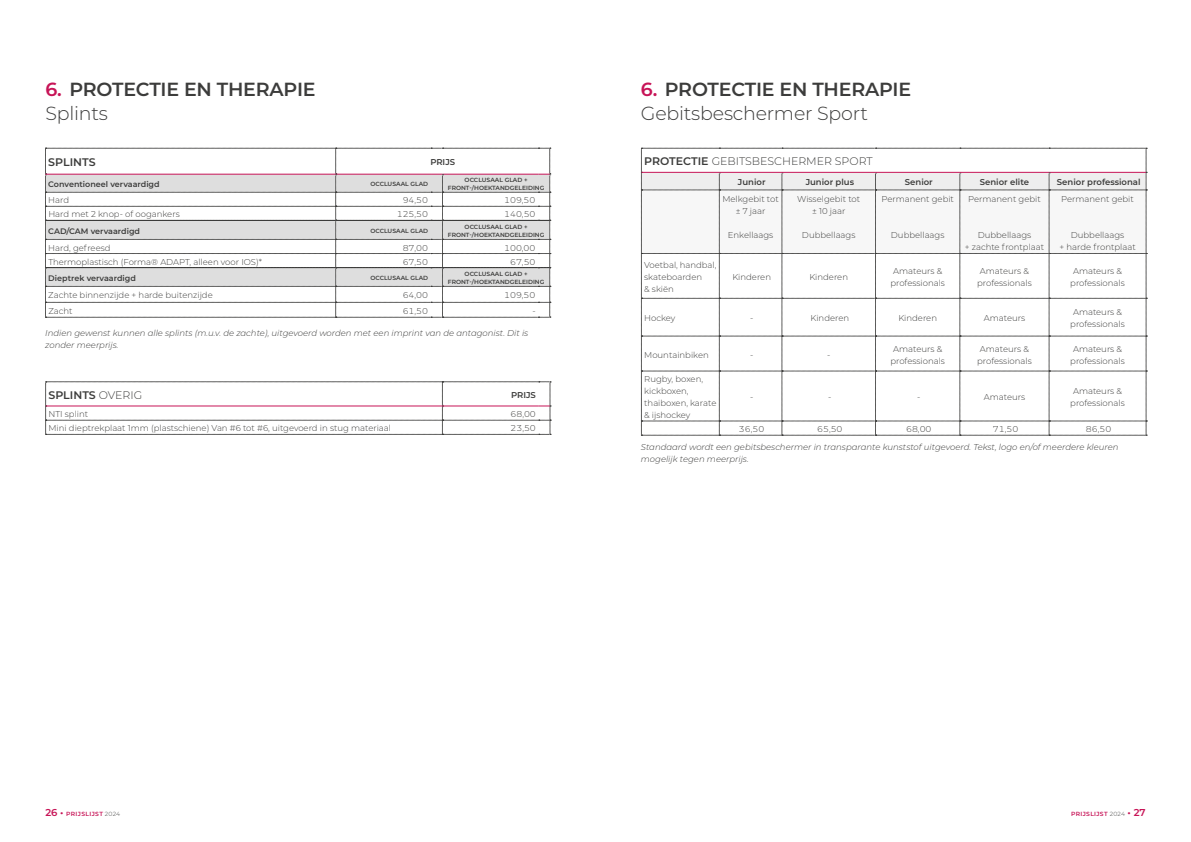
<style>
.page{position:relative;width:1191px;height:842px;background:#fff}
.page>*{position:absolute;margin:0;border:0;box-sizing:border-box;transform-origin:0 0}
.t1{font:300 19px/24px "Montserrat";letter-spacing:-.01em;color:#3c3c3b}
.t2{font:600 19px/24px "Montserrat";letter-spacing:-.01em;color:#3c3c3b}
.t3{font:300 11px "Montserrat";color:#3c3c3b}
.t4{font:600 11px "Montserrat";color:#3c3c3b}
.t5{font:300 8.5px/11.9px "Montserrat";color:#3c3c3b;text-align:center}
.t6{font:italic 300 8.5px/11.9px "Montserrat";color:#3c3c3b}
.t7{font:600 8.5px "Montserrat";color:#3c3c3b}
.t8{font:600 8px "Montserrat";color:#3c3c3b}
.t9{font:600 6px/8px "Montserrat";color:#3c3c3b;text-align:center}
.t10{font:600 6px "Montserrat";letter-spacing:.055em;color:#c71457}
.s1{color:#c71457}
.s2{font-weight:300}
.s3{font-weight:600;color:#c71457}
.s4{font-weight:600}
.s5{font-size:10px}
.s6{font-weight:300;color:#3c3c3b}
</style>
<div class="page">
<svg style="left:45px;top:148px;width:506px;height:170px"></svg>
<svg style="left:46px;top:382px;width:505px;height:53px"></svg>
<hr style="left:46px;top:405px;width:396px;height:1px;background:#c71457">
<hr style="left:442px;top:405px;width:97px;height:1px;background:#c71457">
<svg style="left:641px;top:148px;width:506px;height:288px"></svg>
<h1 class="t2" style="left:45px;top:76px;width:272px"><span class="s1">6.</span> PROTECTIE EN THERAPIE<br><span class="s2">Splints</span></h1>
<p class="t4" style="left:48px;top:155px;width:49px">SPLINTS</p>
<p class="t7" style="left:430px;top:156px;width:26px">PRIJS</p>
<p class="t8" style="left:48px;top:179px;width:113px">Conventioneel vervaardigd</p>
<p class="t9" style="left:370px;top:180px;width:59px">OCCLUSAAL GLAD</p>
<p class="t9" style="left:448px;top:176px;width:98px">OCCLUSAAL GLAD +<br>FRONT-/HOEKTANDGELEIDING</p>
<p class="t5" style="left:48px;top:194px;width:22px">Hard</p>
<p class="t5" style="left:403px;top:194px;width:27px">94,50</p>
<p class="t5" style="left:504px;top:194px;width:33px">109,50</p>
<p class="t5" style="left:48px;top:208px;width:133px">Hard met 2 knop- of oogankers</p>
<p class="t5" style="left:397px;top:208px;width:33px">125,50</p>
<p class="t5" style="left:504px;top:208px;width:33px">140,50</p>
<p class="t8" style="left:48px;top:225px;width:93px">CAD/CAM vervaardigd</p>
<p class="t9" style="left:370px;top:226px;width:59px">OCCLUSAAL GLAD</p>
<p class="t9" style="left:448px;top:222px;width:98px">OCCLUSAAL GLAD +<br>FRONT-/HOEKTANDGELEIDING</p>
<p class="t5" style="left:48px;top:241px;width:64px">Hard, gefreesd</p>
<p class="t5" style="left:403px;top:241px;width:27px">87,00</p>
<p class="t5" style="left:504px;top:241px;width:33px">100,00</p>
<p class="t5" style="left:48px;top:255px;width:215px">Thermoplastisch (Forma® ADAPT, alleen voor IOS)*</p>
<p class="t5" style="left:403px;top:255px;width:27px">67,50</p>
<p class="t5" style="left:510px;top:255px;width:27px">67,50</p>
<p class="t8" style="left:48px;top:272px;width:89px">Dieptrek vervaardigd</p>
<p class="t9" style="left:370px;top:274px;width:59px">OCCLUSAAL GLAD</p>
<p class="t9" style="left:448px;top:269px;width:98px">OCCLUSAAL GLAD +<br>FRONT-/HOEKTANDGELEIDING</p>
<p class="t5" style="left:48px;top:289px;width:166px">Zachte binnenzijde + harde buitenzijde</p>
<p class="t5" style="left:403px;top:289px;width:27px">64,00</p>
<p class="t5" style="left:504px;top:289px;width:33px">109,50</p>
<p class="t5" style="left:48px;top:305px;width:26px">Zacht</p>
<p class="t5" style="left:403px;top:305px;width:27px">61,50</p>
<p class="t5" style="left:532px;top:305px;width:5px">-</p>
<p class="t6" style="left:45px;top:327px;width:484px">Indien gewenst kunnen alle splints (m.u.v. de zachte), uitgevoerd worden met een imprint van de antagonist. Dit is zonder meerprijs.</p>
<p class="t4" style="left:49px;top:387px;width:95px">SPLINTS <span class="s2">OVERIG</span></p>
<p class="t7" style="left:511px;top:389px;width:26px">PRIJS</p>
<p class="t5" style="left:49px;top:408px;width:41px">NTI splint</p>
<p class="t5" style="left:510px;top:408px;width:27px">68,00</p>
<p class="t5" style="left:49px;top:422px;width:344px">Mini dieptrekplaat 1mm (plastschiene) Van #6 tot #6, uitgevoerd in stug materiaal</p>
<p class="t5" style="left:510px;top:422px;width:27px">23,50</p>
<h1 class="t1" style="left:641px;top:77px;width:272px"><span class="s3">6.</span> <span class="s4">PROTECTIE EN THERAPIE<br></span>Gebitsbeschermer Sport</h1>
<p class="t3" style="left:644px;top:154px;width:230px"><span class="s4">PROTECTIE</span> GEBITSBESCHERMER SPORT</p>
<p class="t7" style="left:738px;top:176px;width:29px">Junior</p>
<p class="t7" style="left:805px;top:176px;width:50px">Junior plus</p>
<p class="t7" style="left:905px;top:176px;width:29px">Senior</p>
<p class="t7" style="left:979px;top:176px;width:51px">Senior elite</p>
<p class="t7" style="left:1057px;top:176px;width:85px">Senior professional</p>
<p class="t5" style="left:722px;top:193px;width:58px">Melkgebit tot ± 7 jaar</p>
<p class="t5" style="left:728px;top:228px;width:47px">Enkellaags</p>
<p class="t5" style="left:797px;top:193px;width:65px">Wisselgebit tot ± 10 jaar</p>
<p class="t5" style="left:802px;top:228px;width:55px">Dubbellaags</p>
<p class="t5" style="left:881px;top:193px;width:74px">Permanent gebit</p>
<p class="t5" style="left:891px;top:228px;width:55px">Dubbellaags</p>
<p class="t5" style="left:968px;top:193px;width:74px">Permanent gebit</p>
<p class="t5" style="left:964px;top:228px;width:81px">Dubbellaags<br>+ zachte frontplaat</p>
<p class="t5" style="left:1061px;top:193px;width:74px">Permanent gebit</p>
<p class="t5" style="left:1059px;top:228px;width:78px">Dubbellaags<br>+ harde frontplaat</p>
<p class="t5" style="left:644px;top:259px;width:74px;text-align:left">Voetbal, handbal, skateboarden<br>&amp; skiën</p>
<p class="t5" style="left:732px;top:271px;width:40px">Kinderen</p>
<p class="t5" style="left:809px;top:271px;width:40px">Kinderen</p>
<p class="t5" style="left:890px;top:265px;width:56px">Amateurs &amp; professionals</p>
<p class="t5" style="left:977px;top:265px;width:56px">Amateurs &amp; professionals</p>
<p class="t5" style="left:1070px;top:265px;width:56px">Amateurs &amp; professionals</p>
<p class="t5" style="left:644px;top:312px;width:33px">Hockey</p>
<p class="t5" style="left:750px;top:312px;width:5px">-</p>
<p class="t5" style="left:810px;top:312px;width:40px">Kinderen</p>
<p class="t5" style="left:898px;top:312px;width:40px">Kinderen</p>
<p class="t5" style="left:983px;top:312px;width:43px">Amateurs</p>
<p class="t5" style="left:1070px;top:306px;width:56px">Amateurs &amp; professionals</p>
<p class="t5" style="left:644px;top:348px;width:66px">Mountainbiken</p>
<p class="t5" style="left:750px;top:348px;width:5px">-</p>
<p class="t5" style="left:827px;top:348px;width:5px">-</p>
<p class="t5" style="left:890px;top:342px;width:56px">Amateurs &amp; professionals</p>
<p class="t5" style="left:977px;top:342px;width:56px">Amateurs &amp; professionals</p>
<p class="t5" style="left:1070px;top:342px;width:56px">Amateurs &amp; professionals</p>
<p class="t5" style="left:644px;top:373px;width:74px;text-align:left">Rugby, boxen, kickboxen, thaiboxen, karate &amp; ijshockey</p>
<p class="t5" style="left:750px;top:391px;width:5px">-</p>
<p class="t5" style="left:828px;top:391px;width:5px">-</p>
<p class="t5" style="left:917px;top:391px;width:5px">-</p>
<p class="t5" style="left:983px;top:391px;width:43px">Amateurs</p>
<p class="t5" style="left:1070px;top:385px;width:56px">Amateurs &amp; professionals</p>
<p class="t5" style="left:739px;top:423px;width:27px">36,50</p>
<p class="t5" style="left:817px;top:423px;width:27px">65,50</p>
<p class="t5" style="left:906px;top:423px;width:27px">68,00</p>
<p class="t5" style="left:992px;top:423px;width:27px">71,50</p>
<p class="t5" style="left:1086px;top:423px;width:27px">86,50</p>
<p class="t6" style="left:641px;top:441px;width:479px">Standaard wordt een gebitsbeschermer in transparante kunststof uitgevoerd. Tekst, logo en/of meerdere kleuren mogelijk tegen meerprijs.</p>
<p class="t10" style="left:45px;top:809px;width:76px"><span class="s5">26 •</span> PRIJSLIJST <span class="s6">2024</span></p>
<p class="t10" style="left:1071px;top:810px;width:76px">PRIJSLIJST <span class="s6">2024</span> <span class="s5">• 27</span></p>
</div>
